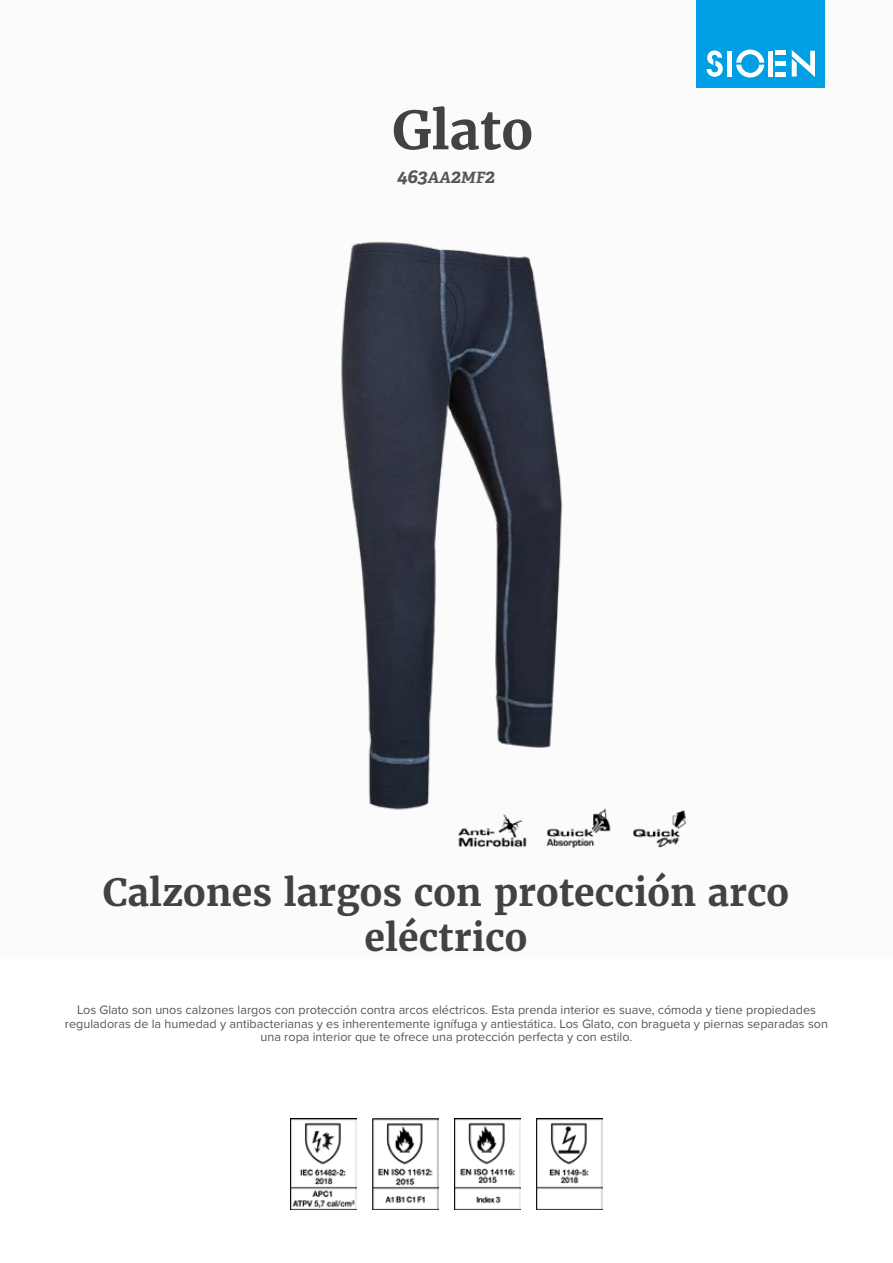
<style>
.page{position:relative;width:893px;height:1263px;background:#fff}
.page>*{position:absolute;margin:0;border:0;box-sizing:border-box;transform-origin:0 0}
.t1{font:700 52.5px "Merriweather";color:#424242}
.t2{font:700 37.5px/45px "Merriweather";color:#424242;text-align:center}
.t3{font:italic 700 19.5px "Adelle";color:#575756}
.t4{font:12.6px/13.6px "Proxima Nova";color:#575756;text-align:center}
.s1{font-size:15.6px}
</style>
<div class="page">
<div style="left:0;top:0;width:893px;height:957px;background:#fbfbfb"></div>
<div style="left:697px;top:0;width:128px;height:88px;background:#009fe3"></div>
<svg style="left:707px;top:50px;width:16px;height:27px"></svg>
<svg style="left:736px;top:50px;width:28px;height:28px"></svg>
<div style="left:727px;top:51px;width:5px;height:26px;background:#fff"></div>
<div style="left:768px;top:51px;width:5px;height:26px;background:#fff"></div>
<div style="left:775px;top:72px;width:11px;height:5px;background:#fff"></div>
<div style="left:775px;top:61px;width:11px;height:5px;background:#fff"></div>
<hr style="left:775px;top:51px;width:11px;height:4px;background:#fff">
<svg style="left:792px;top:50px;width:23px;height:27px"></svg>
<img style="left:290px;top:1118px;width:66px;height:92px">
<img style="left:372px;top:1118px;width:67px;height:92px">
<img style="left:454px;top:1118px;width:67px;height:92px">
<img style="left:536px;top:1118px;width:67px;height:92px">
<img style="left:341px;top:242px;width:346px;height:607px">
<h1 class="t1" style="left:392px;top:97px;width:143px">Glato</h1>
<h3 class="t3" style="left:397px;top:164px;width:100px">463<span class="s1">AA</span>2<span class="s1">MF</span>2</h3>
<h2 class="t2" style="left:103px;top:869px;width:688px">Calzones largos con protección arco eléctrico</h2>
<p class="t4" style="left:65px;top:1002px;width:765px">Los Glato son unos calzones largos con protección contra arcos eléctricos. Esta prenda interior es suave, cómoda y tiene propiedades reguladoras de la humedad y antibacterianas y es inherentemente ignífuga y antiestática. Los Glato, con bragueta y piernas separadas son una ropa interior que te ofrece una protección perfecta y con estilo.</p>
</div>
